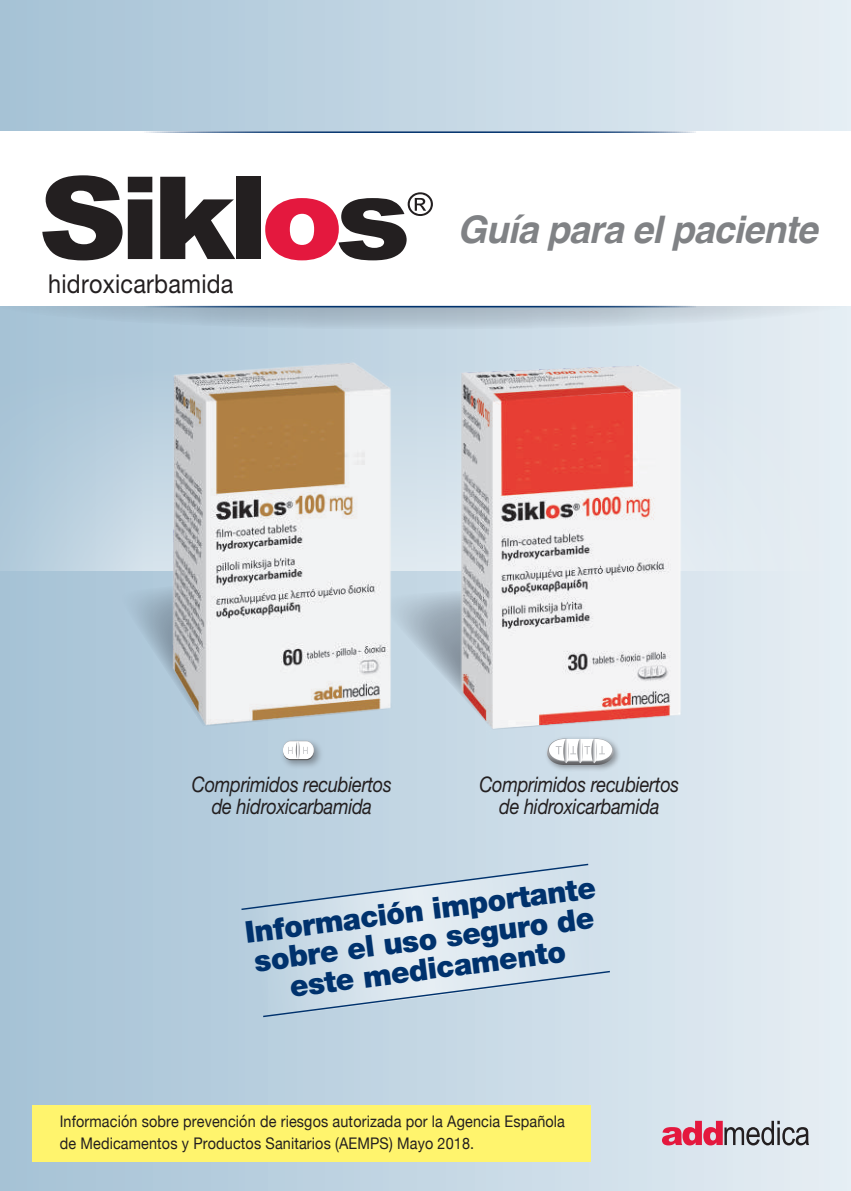
<style>
.page{position:relative;width:851px;height:1191px;background:#fff}
.page>*{position:absolute;margin:0;border:0;box-sizing:border-box;transform-origin:0 0}
.t1{font:italic 700 38px "Helvetica";letter-spacing:-.02em;color:#808285}
.t2{font:900 30.2px/29.4px "Helvetica Neue";color:#00326d;text-align:center}
.t3{font:26px "Helvetica Neue";letter-spacing:.01em;color:#231f20;scale:.9 1}
.t4{font:italic 21.4px/21.4px "Helvetica Neue LT Std";letter-spacing:-.015em;color:#231f20;text-align:center;scale:.85 1}
.t5{font:16px/22px "Helvetica Neue";letter-spacing:.01em;color:#231f20;scale:.9 1}
</style>
<div class="page">
<div style="left:0;top:0;width:850px;height:1191px;background:linear-gradient(to right,#a4c1d5,#e5eef4)"></div>
<svg style="left:0;top:365px;width:850px;height:205px;background:#cddde8"></svg>
<svg style="left:0;top:306px;width:850px;height:24px;background:#b7c8d6"></svg>
<svg style="left:662px;top:1120px;width:147px;height:25px;background:#bd909d"></svg>
<div style="left:0;top:132px;width:850px;height:174px;background:#fff"></div>
<svg style="left:42px;top:175px;width:80px;height:85px"></svg>
<svg style="left:128px;top:177px;width:24px;height:82px;background:#363233"></svg>
<svg style="left:160px;top:177px;width:75px;height:82px"></svg>
<div style="left:236px;top:177px;width:24px;height:82px;background:#231f20"></div>
<svg style="left:265px;top:192px;width:168px;height:68px"></svg>
<hr style="left:137px;top:131px;width:559px;height:2px;background:#00326d">
<hr style="left:137px;top:306px;width:559px;height:1px;background:#00326d">
<svg style="left:421px;top:582px;width:35px;height:148px;background:#b2c3d0"></svg>
<div style="left:113px;top:573px;width:28px;height:154px;background:#aec7d9"></div>
<img style="left:456px;top:343px;width:229px;height:407px">
<div style="left:544px;top:736px;width:76px;height:37px;background:#231f20;opacity:.4"></div>
<svg style="left:564px;top:738px;width:32px;height:1px"></svg>
<svg style="left:547px;top:739px;width:66px;height:26px"></svg>
<img style="left:141px;top:336px;width:280px;height:414px">
<div style="left:280px;top:737px;width:44px;height:33px;background:#231f20;opacity:.4"></div>
<svg style="left:283px;top:741px;width:31px;height:19px"></svg>
<svg style="left:244px;top:864px;width:355px;height:154px;background:#d3e1ea"></svg>
<svg style="left:240px;top:862px;width:349px;height:49px;background:#c5d6e3"></svg>
<svg style="left:261px;top:970px;width:350px;height:48px;background:#c8d8e5"></svg>
<div style="left:32px;top:1104px;width:559px;height:57px;background:#fff46d"></div>
<h3 class="t3" style="left:48px;top:268px;width:207px">hidroxicarbamida</h3>
<h1 class="t1" style="left:457px;top:198px;width:361px">Guía para el paciente</h1>
<h3 class="t4" style="left:192px;top:773px;width:237px">Comprimidos recubiertos de hidroxicarbamida</h3>
<h3 class="t4" style="left:479px;top:773px;width:237px">Comprimidos recubiertos de hidroxicarbamida</h3>
<h2 class="t2" style="left:243px;top:916px;width:354px;rotate:-7deg">Información importante sobre el uso seguro de este medicamento</h2>
<p class="t5" style="left:60px;top:1111px;width:563px">Información sobre prevención de riesgos autorizada por la Agencia Española de Medicamentos y Productos Sanitarios (AEMPS) Mayo 2018.</p>
</div>
